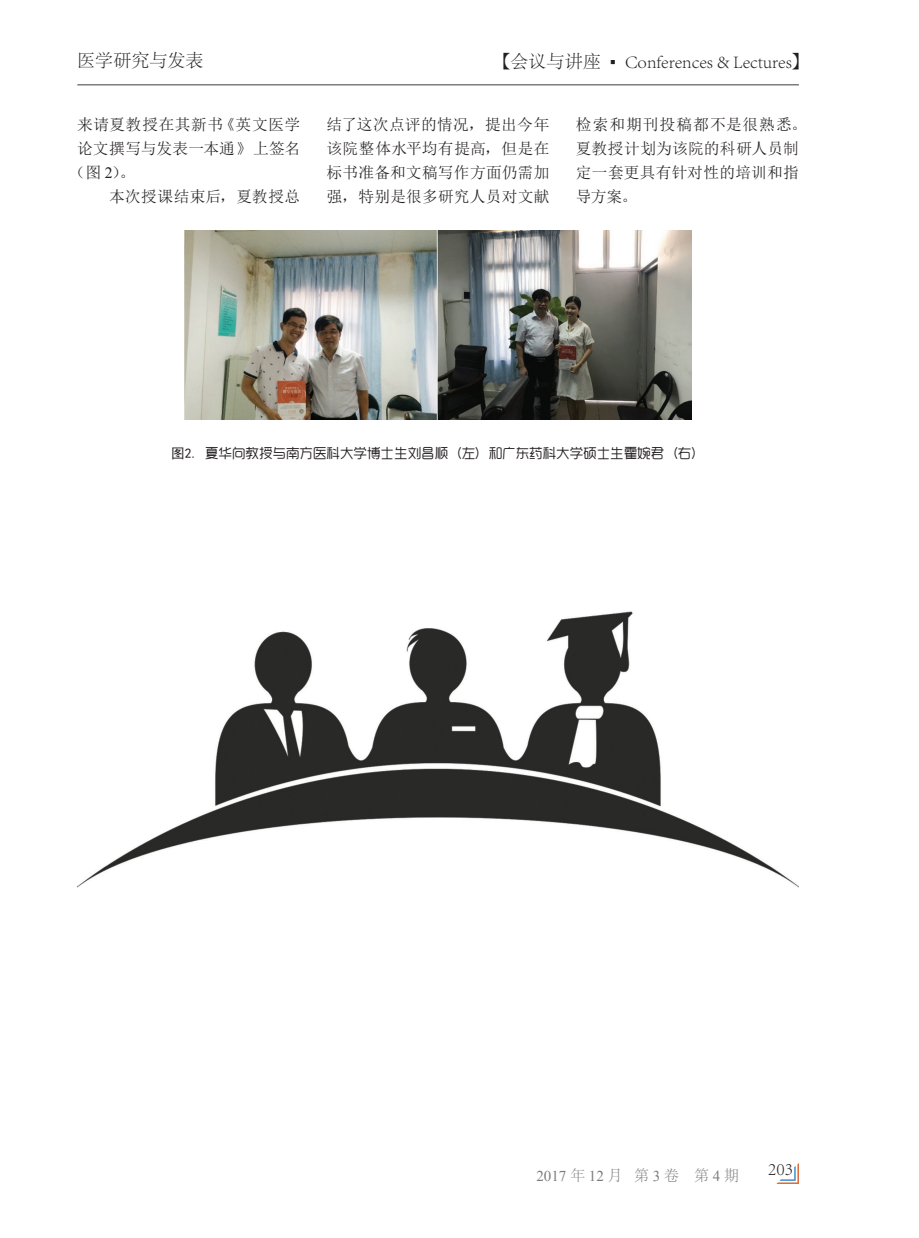
<style>
.page{position:relative;width:919px;height:1238px;background:#fff}
.page>*{position:absolute;margin:0;border:0;box-sizing:border-box;transform-origin:0 0}
.t1{font:300 18px "Adobe Song Std";color:#231f20}
.t2{font:15.75px/24px "N Sim Sun";letter-spacing:.02em;color:#231f20;text-align:justify}
.t3{font:15.75px "N Sim Sun";letter-spacing:-.005em;color:#231f20}
.t4{font:15px "Times New Roman";color:#7c7c80}
.t5{font:13.5px "MF Yue Hei Noncommercial";color:#231f20}
.s1{font-family:"Adobe Fangsong Std";font-weight:400}
.s2{font-family:"Arial Narrow";font-weight:400}
.s3{font-family:"Times New Roman"}
.s4{font-family:"Sim Hei"}
.s5{font-family:"Adobe Song Std";font-weight:300}
</style>
<div class="page">
<hr style="left:77px;top:84px;width:721px;height:1px;background:#7c7c80">
<svg style="left:777px;top:1164px;width:21px;height:19px"></svg>
<img style="left:185px;top:231px;width:506px;height:188px">
<img style="left:77px;top:611px;width:721px;height:277px">
<p class="t1" style="left:77px;top:51px;width:127px">医学研究与发表</p>
<p class="t1" style="left:492px;top:51px;width:319px"><span class="s1">【</span>会议与讲座 <span class="s2">▪</span> Conferences &amp; Lectures<span class="s1">】</span></p>
<p class="t2" style="left:77px;top:113px;width:224px">来请夏教授在其新书《英文医学</p>
<p class="t3" style="left:77px;top:141px;width:224px">论文撰写与发表一本通》上签名</p>
<p class="t2" style="left:69px;top:161px;width:67px">（图 <span class="s3">2</span>）。</p>
<p class="t2" style="left:109px;top:185px;width:193px">本次授课结束后，夏教授总</p>
<p class="t2" style="left:326px;top:113px;width:224px">结了这次点评的情况，提出今年该院整体水平均有提高，但是在标书准备和文稿写作方面仍需加强，特别是很多研究人员对文献</p>
<p class="t2" style="left:576px;top:113px;width:232px;text-align:left">检索和期刊投稿都不是很熟悉。夏教授计划为该院的科研人员制定一套更具有针对性的培训和指导方案。</p>
<p class="t5" style="left:171px;top:446px;width:535px"><span class="s4">图2.</span> 夏华向教授与南方医科大学博士生刘昌顺（左）和广东药科大学硕士生霍婉君（右）</p>
<p class="t4" style="left:536px;top:1165px;width:204px">2017<span class="s5">年</span>12<span class="s5">月 第</span>3<span class="s5">卷 第</span>4<span class="s5">期</span></p>
<p class="t1" style="left:768px;top:1158px;width:26px">203</p>
</div>
